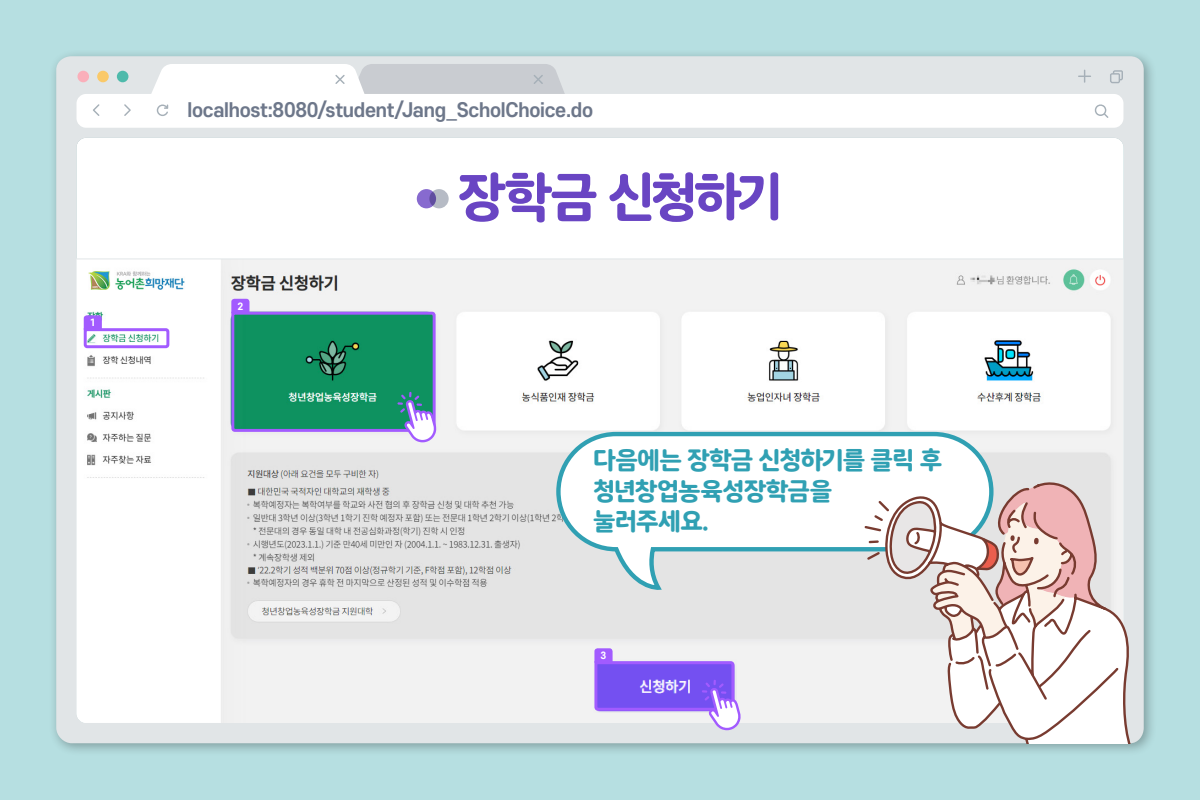
<style>
.page{position:relative;width:1200px;height:800px;background:#b6dfe1}
.page>*{position:absolute;margin:0;border:0;box-sizing:border-box;transform-origin:0 0}
.t1{font:51.25px "SD Gothic Neo Round h Eb";letter-spacing:-.07em;color:#6945c3}
.t2{font:800 24.38px/30.8px "Tmoney Round Wind";letter-spacing:-.06em;color:#30a0b3}
.t3{font:700 18.75px "S Core Dream 6";letter-spacing:-.015em;color:#6d778a}
.t4{font:800 9.38px "S Core Dream 7";color:#fff}
</style>
<div class="page">
<div style="left:49px;top:49px;width:1108px;height:708px;background:#000;opacity:.3"></div>
<div style="left:56px;top:56px;width:1088px;height:687px;background:#e1e5e7"></div>
<svg style="left:1078px;top:70px;width:13px;height:13px"></svg>
<svg style="left:1110px;top:70px;width:13px;height:13px"></svg>
<div style="left:77px;top:94px;width:1046px;height:34px;background:#fff;border-radius:10px"></div>
<svg style="left:157px;top:105px;width:11px;height:11px"></svg>
<svg style="left:1094px;top:104px;width:14px;height:14px"></svg>
<svg style="left:93px;top:104px;width:6px;height:12px"></svg>
<svg style="left:124px;top:104px;width:7px;height:12px"></svg>
<div style="left:77px;top:71px;width:12px;height:11px;background:#faafba;border-radius:50%"></div>
<div style="left:97px;top:71px;width:12px;height:11px;background:#fac969;border-radius:50%"></div>
<div style="left:117px;top:71px;width:11px;height:11px;background:#4ebaab;border-radius:50%"></div>
<svg style="left:149px;top:64px;width:418px;height:30px"></svg>
<div style="left:77px;top:138px;width:1046px;height:585px;background:#fff;border-radius:10px"></div>
<img style="left:77px;top:260px;width:1046px;height:463px">
<hr style="left:76px;top:259px;width:1048px;height:1px;background:#e1e5e7">
<div style="left:417px;top:189px;width:19px;height:19px;background:#876acf;border-radius:50%"></div>
<svg style="left:429px;top:189px;width:20px;height:19px"></svg>
<svg style="left:554px;top:430px;width:442px;height:159px"></svg>
<svg style="left:82px;top:315px;width:89px;height:35px"></svg>
<svg style="left:230px;top:299px;width:207px;height:143px"></svg>
<svg style="left:593px;top:648px;width:148px;height:82px"></svg>
<svg style="left:863px;top:480px;width:271px;height:264px"></svg>
<svg style="left:886px;top:481px;width:244px;height:263px"></svg>
<p class="t4" style="left:90px;top:316px;width:7px">1</p>
<p class="t3" style="left:188px;top:97px;width:407px">localhost:8080/student/Jang_ScholChoice.do</p>
<p class="t4" style="left:237px;top:299px;width:7px">2</p>
<h1 class="t1" style="left:458px;top:172px;width:327px">장학금 신청하기</h1>
<h2 class="t2" style="left:593px;top:444px;width:351px">다음에는 장학금 신청하기를 클릭 후 청년창업농육성장학금을 눌러주세요.</h2>
<p class="t4" style="left:601px;top:649px;width:7px">3</p>
</div>
